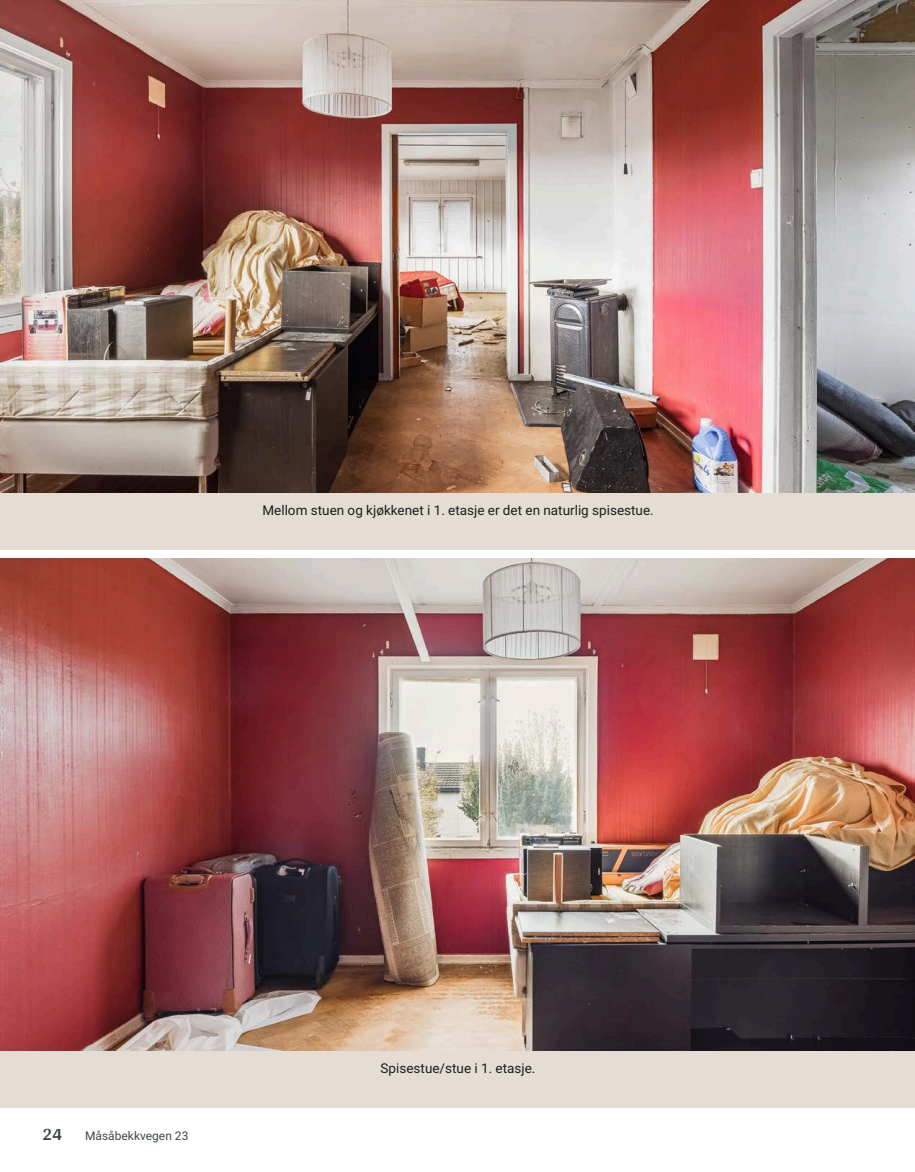
<style>
.page{position:relative;width:915px;height:1172px;background:#fff}
.page>*{position:absolute;margin:0;border:0;box-sizing:border-box;transform-origin:0 0}
.t1{font:700 18px "Arya";color:#414749}
.t2{font:13.5px "Roboto Vitec";color:#1d1d1b}
.t3{font:12px "Roboto Vitec";color:#414749}
</style>
<div class="page">
<div style="left:0;top:492px;width:914px;height:58px;background:#e5dcd4"></div>
<div style="left:0;top:1050px;width:914px;height:58px;background:#e5dcd4"></div>
<img style="left:0;top:0;width:914px;height:492px">
<img style="left:0;top:558px;width:914px;height:492px">
<p class="t2" style="left:262px;top:501px;width:392px">Mellom stuen og kjøkkenet i 1. etasje er det en naturlig spisestue.</p>
<h1 class="t1" style="left:43px;top:1123px;width:21px">24</h1>
<p class="t3" style="left:85px;top:1127px;width:105px">Måsåbekkvegen 23</p>
<p class="t2" style="left:380px;top:1059px;width:156px">Spisestue/stue i 1. etasje.</p>
</div>
